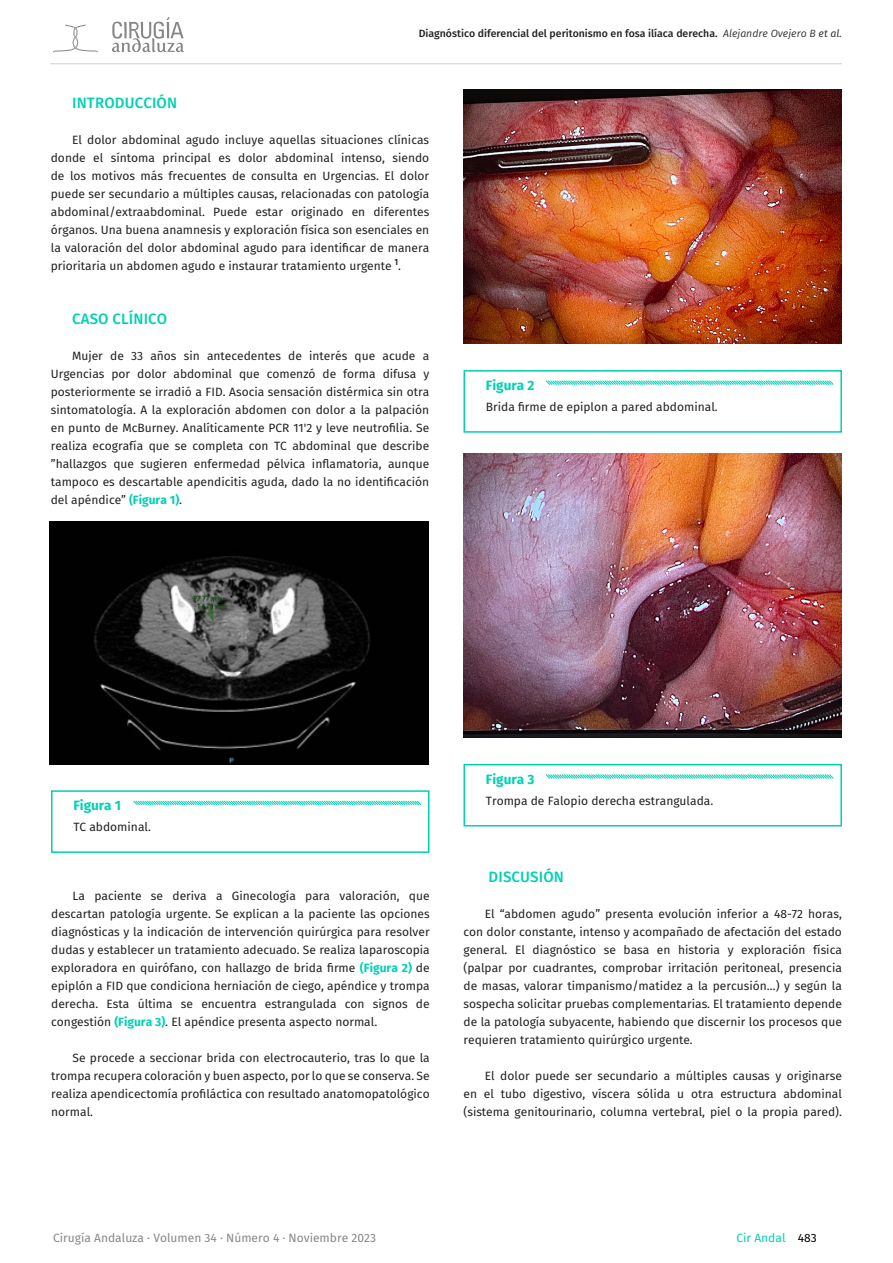
<style>
.page{position:relative;width:893px;height:1263px;background:#fff}
.page>*{position:absolute;margin:0;border:0;box-sizing:border-box;transform-origin:0 0}
.CUERPO___SANGRIAS{font:500 15px "Fira Sans";letter-spacing:.01em;color:#00d1b2}
.Pie_Foto_-_Nombre{font:700 13.5px "Fira Sans";color:#00d1b2}
.CUERPO___SANGRIAS-2{font:12px/18px "Fira Sans";color:#231f20;text-align:justify}
.t1{font:12px "Fira Sans";color:#878787}
.t2{font:12px "Fira Sans";color:#00d1b2}
.t3{font:500 10.5px "Fira Sans";color:#231f20}
.s1{font-weight:400;font-style:italic;color:#333}
.s2{font-weight:700;color:#00d1b2}
.s3{color:#000}
</style>
<div class="page">
<svg style="left:53px;top:24px;width:45px;height:29px"></svg>
<svg style="left:112px;top:17px;width:72px;height:35px"></svg>
<hr style="left:50px;top:64px;width:792px;height:1px;background:#d1d1d1">
<div style="left:51px;top:790px;width:378px;height:63px;border:2px solid #00d1b2"></div>
<svg style="left:133px;top:800px;width:289px;height:6px"></svg>
<img style="left:50px;top:522px;width:378px;height:242px">
<img style="left:463px;top:89px;width:379px;height:254px">
<div style="left:463px;top:370px;width:379px;height:63px;border:2px solid #00d1b2"></div>
<svg style="left:545px;top:380px;width:289px;height:5px"></svg>
<img style="left:463px;top:453px;width:379px;height:284px">
<div style="left:463px;top:764px;width:379px;height:62px;border:2px solid #00d1b2"></div>
<svg style="left:545px;top:774px;width:289px;height:5px"></svg>
<p class="t3" style="left:419px;top:25px;width:425px">Diagnóstico diferencial del peritonismo en fosa ilíaca derecha. <span class="s1">Alejandre Ovejero B</span> <span class="s1">et al.</span></p>
<p class="CUERPO___SANGRIAS" style="left:72px;top:91px;width:107px">INTRODUCCIÓN</p>
<p class="CUERPO___SANGRIAS-2" style="left:51px;top:130px;width:380px;text-indent:21px">El dolor abdominal agudo incluye aquellas situaciones clínicas donde el síntoma principal es dolor abdominal intenso, siendo de los motivos más frecuentes de consulta en Urgencias. El dolor puede ser secundario a múltiples causas, relacionadas con patología abdominal/extraabdominal. Puede estar originado en diferentes órganos. Una buena anamnesis y exploración física son esenciales en la valoración del dolor abdominal agudo para identificar de manera prioritaria un abdomen agudo e instaurar tratamiento urgente <sup>1</sup>.</p>
<p class="CUERPO___SANGRIAS" style="left:72px;top:307px;width:97px">CASO CLÍNICO</p>
<p class="CUERPO___SANGRIAS-2" style="left:51px;top:346px;width:380px;text-indent:21px">Mujer de 33 años sin antecedentes de interés que acude a Urgencias por dolor abdominal que comenzó de forma difusa y posteriormente se irradió a FID. Asocia sensación distérmica sin otra sintomatología. A la exploración abdomen con dolor a la palpación en punto de McBurney. Analíticamente PCR 11'2 y leve neutrofilia. Se realiza ecografía que se completa con TC abdominal que describe ”hallazgos que sugieren enfermedad pélvica inflamatoria, aunque tampoco es descartable apendicitis aguda, dado la no identificación del apéndice” <span class="s2">(Figura 1)</span>.</p>
<p class="Pie_Foto_-_Nombre" style="left:486px;top:374px;width:50px">Figura 2</p>
<p class="CUERPO___SANGRIAS-2" style="left:486px;top:397px;width:233px">Brida firme de epiplon a pared abdominal.</p>
<p class="Pie_Foto_-_Nombre" style="left:73px;top:794px;width:49px">Figura 1</p>
<p class="CUERPO___SANGRIAS-2" style="left:73px;top:818px;width:79px">TC abdominal.</p>
<p class="CUERPO___SANGRIAS-2" style="left:51px;top:886px;width:380px;text-indent:21px">La paciente se deriva a Ginecología para valoración, que descartan patología urgente. Se explican a la paciente las opciones diagnósticas y la indicación de intervención quirúrgica para resolver dudas y establecer un tratamiento adecuado. Se realiza laparoscopia exploradora en quirófano, con hallazgo de brida firme <span class="s2">(Figura 2)</span> de epiplón a FID que condiciona herniación de ciego, apéndice y trompa derecha. Esta última se encuentra estrangulada con signos de congestión <span class="s2">(Figura 3)</span>. El apéndice presenta aspecto normal.</p>
<p class="CUERPO___SANGRIAS-2" style="left:51px;top:1048px;width:380px;text-indent:21px">Se procede a seccionar brida con electrocauterio, tras lo que la trompa recupera coloración y buen aspecto, por lo que se conserva. Se realiza apendicectomía profiláctica con resultado anatomopatológico normal.</p>
<p class="Pie_Foto_-_Nombre" style="left:486px;top:767px;width:50px">Figura 3</p>
<p class="CUERPO___SANGRIAS-2" style="left:486px;top:791px;width:229px">Trompa de Falopio derecha estrangulada.</p>
<p class="CUERPO___SANGRIAS" style="left:489px;top:865px;width:77px">DISCUSIÓN</p>
<p class="CUERPO___SANGRIAS-2" style="left:463px;top:904px;width:380px;text-indent:21px">El “abdomen agudo” presenta evolución inferior a 48-72 horas, con dolor constante, intenso y acompañado de afectación del estado general. El diagnóstico se basa en historia y exploración física (palpar por cuadrantes, comprobar irritación peritoneal, presencia de masas, valorar timpanismo/matidez a la percusión…) y según la sospecha solicitar pruebas complementarias. El tratamiento depende de la patología subyacente, habiendo que discernir los procesos que requieren tratamiento quirúrgico urgente.</p>
<p class="CUERPO___SANGRIAS-2" style="left:463px;top:1066px;width:380px;text-indent:21px">El dolor puede ser secundario a múltiples causas y originarse en el tubo digestivo, víscera sólida u otra estructura abdominal (sistema genitourinario, columna vertebral, piel o la propia pared).</p>
<p class="t1" style="left:53px;top:1229px;width:324px">Cirugía Andaluza · Volumen 34 · Número 4 · Noviembre 2023</p>
<p class="t2" style="left:736px;top:1229px;width:82px">Cir Andal <span class="s3">483</span></p>
</div>
